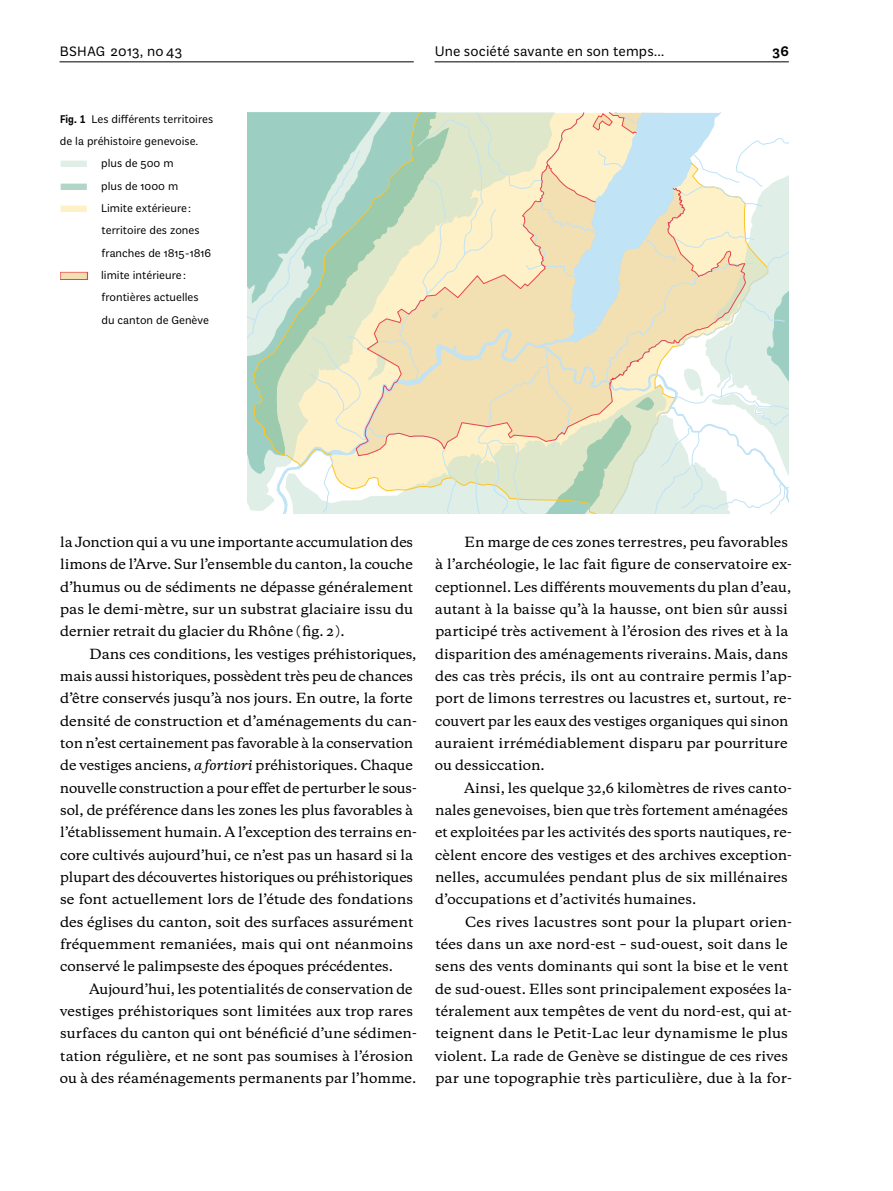
<style>
.page{position:relative;width:893px;height:1191px;background:#fff}
.page>*{position:absolute;margin:0;border:0;box-sizing:border-box;transform-origin:0 0}
.t1{font:14.88px "Plan Grotesque Std";letter-spacing:.01em;color:#000}
.t2{font:500 14.88px "Plan Grotesque Std";color:#000}
.t3{font:500 13.12px/22.4px "Galaxie Copernicus";letter-spacing:.005em;color:#000}
.t4{font:11.9px/22.4px "Plan Grotesque Std";color:#000}
.s1{font-size:14.53px}
.s2{font-family:"Plan Grotesque Cond Std";font-weight:500}
.s3{font-family:"hvdings";font-size:7px;color:#dfeee6}
.s4{font-family:"hvdings";font-size:7px;color:#b1d5c6}
.s5{font-family:"hvdings";font-size:7px;color:#fff1c7}
.s6{font-family:"hvdings";font-size:7px;color:#f2dfb2}
.s7{font-style:italic}
</style>
<div class="page">
<svg style="left:247px;top:113px;width:542px;height:401px;background:#d1e5d4"></svg>
<svg style="left:355px;top:113px;width:391px;height:343px;background:#e6e4c8"></svg>
<div style="left:60px;top:272px;width:28px;height:8px;border:2px solid #e74549"></div>
<hr style="left:60px;top:61px;width:354px;height:1px;background:#000">
<hr style="left:435px;top:61px;width:354px;height:1px;background:#000">
<p class="t1" style="left:60px;top:42px;width:124px"><span class="s1">BSHAG</span> 2013, no 43</p>
<p class="t1" style="left:435px;top:42px;width:231px">Une société savante en son temps…</p>
<p class="t2" style="left:773px;top:42px;width:18px">36</p>
<p class="t4" style="left:60px;top:108px;width:155px"><span class="s2">Fig. 1</span> Les différents territoires de la préhistoire genevoise.<br><span class="s3">R</span> plus de 500 m<br><span class="s4">R</span> plus de 1000 m<br><span class="s5">R</span> Limite extérieure :</p>
<p class="t4" style="left:102px;top:219px;width:99px">territoire des zones</p>
<p class="t4" style="left:102px;top:242px;width:111px">franches de 1815-1816</p>
<p class="t4" style="left:61px;top:264px;width:127px"><span class="s6">R</span> limite intérieure :</p>
<p class="t4" style="left:102px;top:286px;width:99px">frontières actuelles</p>
<p class="t4" style="left:102px;top:308px;width:109px">du canton de Genève</p>
<p class="t3" style="left:60px;top:531px;width:355px;text-align:justify">la Jonction qui a vu une importante accumulation des limons de l’Arve. Sur l’ensemble du canton, la couche d’humus ou de sédiments ne dépasse généralement pas le demi-mètre, sur un substrat glaciaire issu du dernier retrait du glacier du Rhône ( fig. 2 ).</p>
<p class="t3" style="left:60px;top:642px;width:358px;text-indent:30px">Dans ces conditions, les vestiges préhistoriques, mais aussi historiques, possèdent très peu de chances d’être conservés jusqu’à nos jours. En outre, la forte densité de construction et d’aménagements du can&shy;ton n’est certainement pas favorable à la conservation de vestiges anciens, <span class="s7">a fortiori</span> préhistoriques. Chaque nouvelle construction a pour effet de perturber le sous&shy;sol, de préférence dans les zones les plus favorables à l’établissement humain. A l’exception des terrains en&shy;core cultivés aujourd’hui, ce n’est pas un hasard si la plupart des découvertes historiques ou préhistoriques se font actuellement lors de l’étude des fondations des églises du canton, soit des surfaces assurément fréquemment remaniées, mais qui ont néanmoins conservé le palimpseste des époques précédentes.</p>
<p class="t3" style="left:60px;top:977px;width:359px;text-indent:29px">Aujourd’hui, les potentialités de conservation de vestiges préhistoriques sont limitées aux trop rares surfaces du canton qui ont bénéficié d’une sédimen&shy;tation régulière, et ne sont pas soumises à l’érosion ou à des réaménagements permanents par l’homme.</p>
<p class="t3" style="left:435px;top:531px;width:358px;text-indent:30px">En marge de ces zones terrestres, peu favorables à l’archéologie, le lac fait figure de conservatoire ex&shy;ceptionnel. Les différents mouvements du plan d’eau, autant à la baisse qu’à la hausse, ont bien sûr aussi participé très activement à l’érosion des rives et à la disparition des aménagements riverains. Mais, dans des cas très précis, ils ont au contraire permis l’ap&shy;port de limons terrestres ou lacustres et, surtout, re&shy;couvert par les eaux des vestiges organiques qui sinon auraient irrémédiablement disparu par pourriture ou dessiccation.</p>
<p class="t3" style="left:435px;top:776px;width:358px;text-indent:29px">Ainsi, les quelque 32,6 kilomètres de rives canto&shy;nales genevoises, bien que très fortement aménagées et exploitées par les activités des sports nautiques, re&shy;cèlent encore des vestiges et des archives exception&shy;nelles, accumulées pendant plus de six millénaires d’occupations et d’activités humaines.</p>
<p class="t3" style="left:435px;top:910px;width:359px;text-indent:30px">Ces rives lacustres sont pour la plupart orien&shy;tées dans un axe nord-est – sud-ouest, soit dans le sens des vents dominants qui sont la bise et le vent de sud-ouest. Elles sont principalement exposées la&shy;téralement aux tempêtes de vent du nord-est, qui at&shy;teignent dans le Petit-Lac leur dynamisme le plus violent. La rade de Genève se distingue de ces rives par une topographie très particulière, due à la for-</p>
</div>
